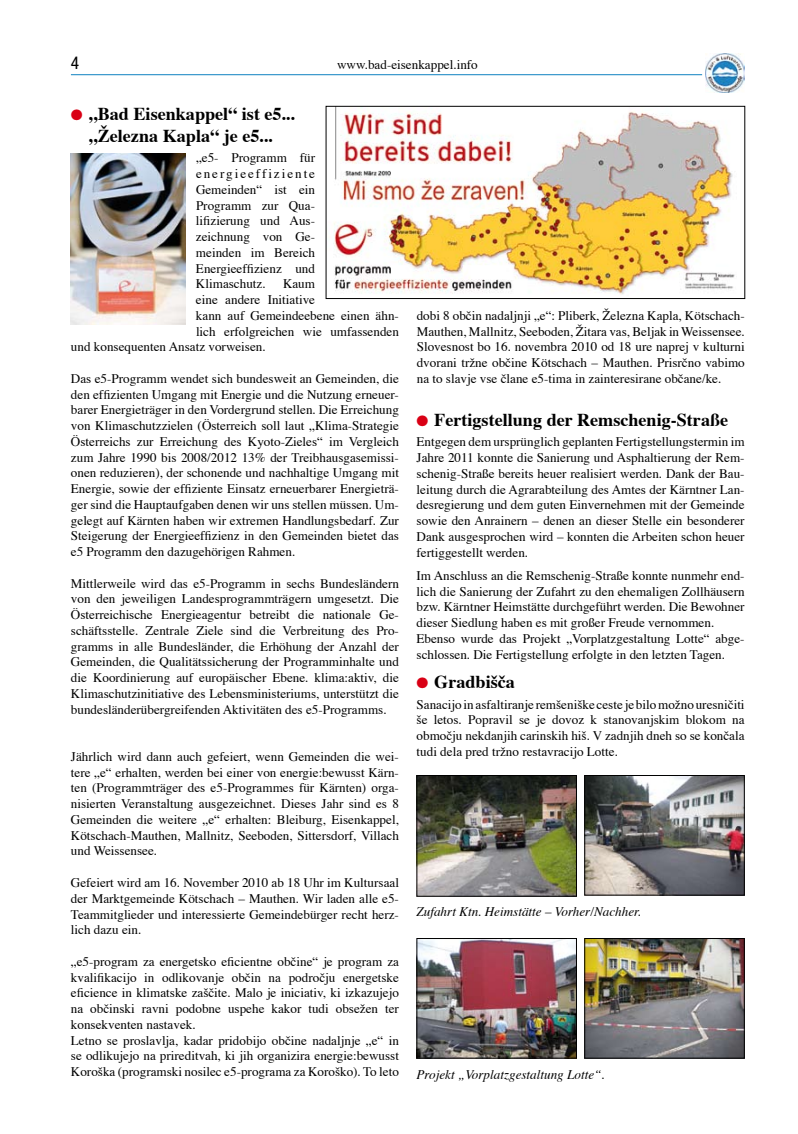
<style>
.page{position:relative;width:798px;height:1134px;background:#fff}
.page>*{position:absolute;margin:0;border:0;box-sizing:border-box;transform-origin:0 0}
.t1{font:700 18.12px/21.8px "Times CE";color:#000;text-align:center}
.t2{font:condensed 17.5px "Helvetica Neue";color:#000}
.t3{font:13.12px/15.8px "Times CE";color:#000;text-align:justify}
.t4{font:italic 13.12px "Times CE";color:#000}
.s1{color:#d90015}
</style>
<div class="page">
<img style="left:705px;top:53px;width:39px;height:40px">
<hr style="left:71px;top:74px;width:630px;height:1px;background:#0e81c0">
<img style="left:586px;top:777px;width:156px;height:116px">
<div style="left:584px;top:775px;width:160px;height:120px;border:1px solid #000"></div>
<img style="left:418px;top:777px;width:156px;height:117px">
<div style="left:416px;top:775px;width:160px;height:121px;border:1px solid #000"></div>
<img style="left:418px;top:940px;width:156px;height:116px">
<div style="left:416px;top:938px;width:160px;height:120px;border:1px solid #000"></div>
<img style="left:586px;top:940px;width:156px;height:116px">
<div style="left:584px;top:938px;width:160px;height:120px;border:1px solid #000"></div>
<img style="left:71px;top:153px;width:114px;height:172px">
<img style="left:333px;top:108px;width:402px;height:187px">
<div style="left:325px;top:106px;width:419px;height:193px;border:1px solid #000"></div>
<h2 class="t2" style="left:71px;top:52px;width:10px">4</h2>
<p class="t3" style="left:337px;top:57px;width:142px">www.bad-eisenkappel.info</p>
<h1 class="t1" style="left:71px;top:104px;width:226px"><span class="s1">●</span> „Bad Eisenkappel“ ist e5... „Železna Kapla“ je e5...</h1>
<p class="t3" style="left:196px;top:151px;width:121px">„e5- Programm für energieeffiziente Gemeinden“ ist ein Programm zur Qua&shy;lifizierung und Aus&shy;zeichnung von Ge&shy;meinden im Bereich Energieeffizienz und Klimaschutz.</p>
<p class="t3" style="left:283px;top:277px;width:34px">Kaum</p>
<p class="t3" style="left:196px;top:293px;width:121px">eine andere Initiative</p>
<p class="t3" style="left:196px;top:308px;width:204px">kann auf Gemeindeebene einen ähn-</p>
<p class="t3" style="left:196px;top:324px;width:204px">lich erfolgreichen wie umfassenden</p>
<p class="t3" style="left:71px;top:340px;width:196px">und konsequenten Ansatz vorweisen.</p>
<p class="t3" style="left:71px;top:371px;width:329px">Das e5-Programm wendet sich bundesweit an Gemeinden, die den effizienten Umgang mit Energie und die Nutzung erneuer&shy;barer Energieträger in den Vordergrund stellen. Die Erreichung von Klimaschutzzielen (Österreich soll laut „Klima-Strategie Österreichs zur Erreichung des Kyoto-Zieles“ im Vergleich zum Jahre 1990 bis 2008/2012 13% der Treibhausgasemissi&shy;onen reduzieren), der schonende und nachhaltige Umgang mit Energie, sowie der effiziente Einsatz erneuerbarer Energieträ&shy;ger sind die Hauptaufgaben denen wir uns stellen müssen. Um&shy;gelegt auf Kärnten haben wir extremen Handlungsbedarf. Zur Steigerung der Energieeffizienz in den Gemeinden bietet das e5 Programm den dazugehörigen Rahmen.</p>
<p class="t3" style="left:71px;top:576px;width:329px">Mittlerweile wird das e5-Programm in sechs Bundesländern von den jeweiligen Landesprogrammträgern umgesetzt. Die Österreichische Energieagentur betreibt die nationale Ge&shy;schäftsstelle. Zentrale Ziele sind die Verbreitung des Pro&shy;gramms in alle Bundesländer, die Erhöhung der Anzahl der Gemeinden, die Qualitätssicherung der Programminhalte und die Koordinierung auf europäischer Ebene. klima:aktiv, die Klimaschutzinitiative des Lebensministeriums, unterstützt die bundesländerübergreifenden Aktivitäten des e5-Programms.</p>
<p class="t3" style="left:71px;top:749px;width:329px">Jährlich wird dann auch gefeiert, wenn Gemeinden die wei&shy;tere „e“ erhalten, werden bei einer von energie:bewusst Kärn&shy;ten (Programmträger des e5-Programmes für Kärnten) orga&shy;nisierten Veranstaltung ausgezeichnet. Dieses Jahr sind es 8<br>Gemeinden die weitere „e“ erhalten: Bleiburg, Eisenkappel, Kötschach-Mauthen, Mallnitz, Seeboden, Sittersdorf, Villach und Weissensee.</p>
<p class="t3" style="left:71px;top:875px;width:329px">Gefeiert wird am 16. November 2010 ab 18 Uhr im Kultursaal der Marktgemeinde Kötschach – Mauthen. Wir laden alle e5- Teammitglieder und interessierte Gemeindebürger recht herz&shy;lich dazu ein.</p>
<p class="t3" style="left:71px;top:954px;width:329px;text-align:left">„e5-program za energetsko eficientne občine“ je program za kvalifikacijo in odlikovanje občin na področju energetske eficience in klimatske zaščite. Malo je iniciativ, ki izkazujejo na občinski ravni podobne uspehe kakor tudi obsežen ter konsekventen nastavek.<br>Letno se proslavlja, kadar pridobijo občine nadaljnje „e“ in se odlikujejo na prireditvah, ki jih organizira energie:bewusst Koroška (programski nosilec e5-programa za Koroško). To leto</p>
<p class="t3" style="left:416px;top:308px;width:329px">dobi 8 občin nadaljnji „e“: Pliberk, Železna Kapla, Kötschach-Mauthen, Mallnitz, Seeboden, Žitara vas, Beljak in Weissensee.<br>Slovesnost bo 16. novembra 2010 od 18 ure naprej v kulturni dvorani tržne občine Kötschach – Mauthen. Prisrčno vabimo na to slavje vse člane e5-tima in zainteresirane občane/ke.</p>
<h1 class="t1" style="left:416px;top:409px;width:313px"><span class="s1">●</span> Fertigstellung der Remschenig-Straße</h1>
<p class="t3" style="left:416px;top:435px;width:329px">Entgegen dem ursprünglich geplanten Fertigstellungstermin im Jahre 2011 konnte die Sanierung und Asphaltierung der Rem&shy;schenig-Straße bereits heuer realisiert werden. Dank der Bau&shy;leitung durch die Agrarabteilung des Amtes der Kärntner Lan&shy;desregierung und dem guten Einvernehmen mit der Gemeinde sowie den Anrainern – denen an dieser Stelle ein besonderer Dank ausgesprochen wird – konnten die Arbeiten schon heuer fertiggestellt werden.</p>
<p class="t3" style="left:416px;top:568px;width:329px;text-align:left">Im Anschluss an die Remschenig-Straße konnte nunmehr end&shy;lich die Sanierung der Zufahrt zu den ehemaligen Zollhäusern bzw. Kärntner Heimstätte durchgeführt werden. Die Bewohner dieser Siedlung haben es mit großer Freude vernommen.<br>Ebenso wurde das Projekt „Vorplatzgestaltung Lotte“ abge&shy;schlossen. Die Fertigstellung erfolgte in den letzten Tagen.</p>
<h1 class="t1" style="left:416px;top:671px;width:100px"><span class="s1">●</span> Gradbišča</h1>
<p class="t3" style="left:416px;top:697px;width:329px">Sanacijo in asfaltiranje remšeniške ceste je bilomožno uresničiti še letos. Popravil se je dovoz k stanovanjskim blokom na območju nekdanjih carinskih hiš. V zadnjih dneh so se končala tudi dela pred tržno restavracijo Lotte.</p>
<p class="t4" style="left:416px;top:903px;width:226px">Zufahrt Ktn. Heimstätte – Vorher/Nachher.</p>
<p class="t4" style="left:416px;top:1066px;width:190px">Projekt „Vorplatzgestaltung Lotte“.</p>
</div>
